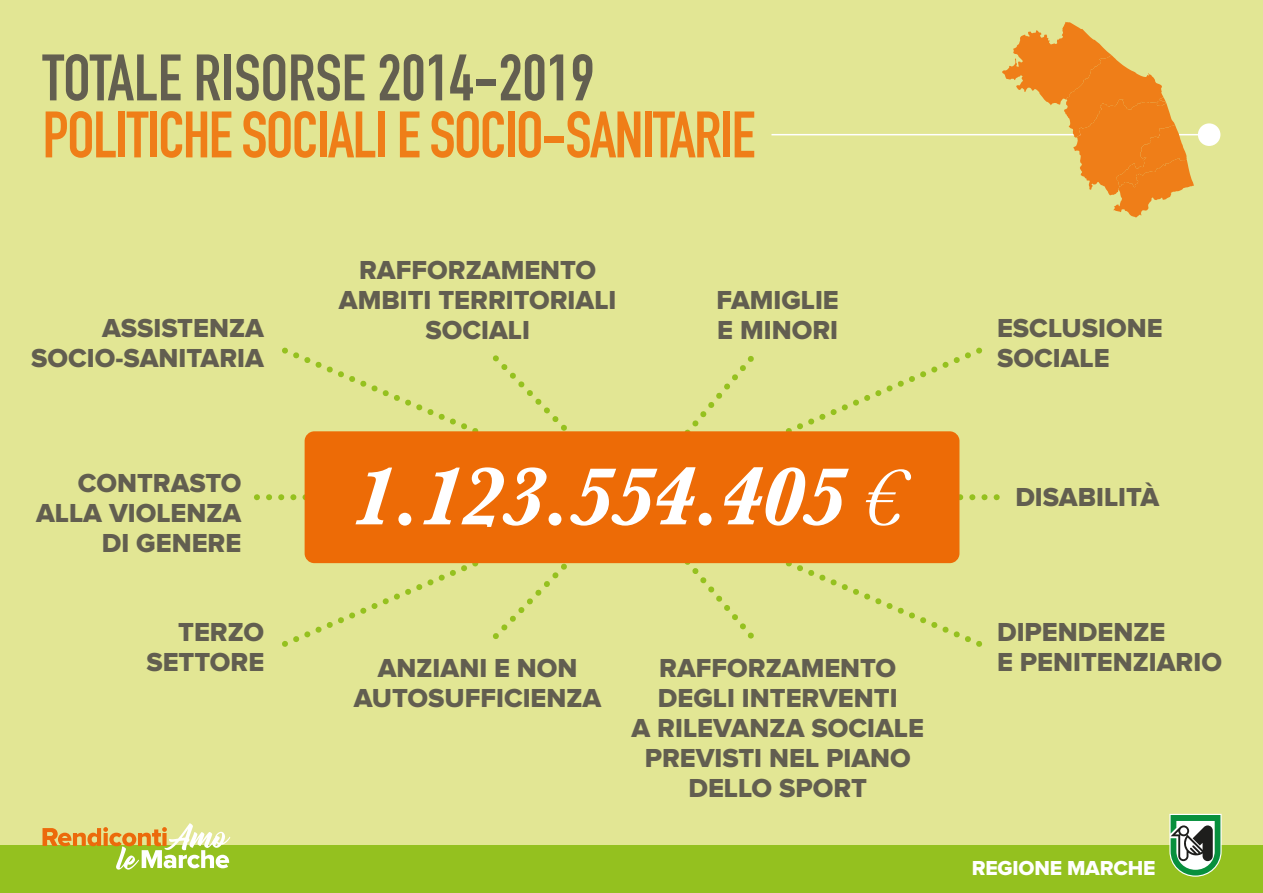
<style>
.page{position:relative;width:1263px;height:893px;background:#e2e694}
.page>*{position:absolute;margin:0;border:0;box-sizing:border-box;transform-origin:0 0}
.t1{font:italic 700 84px "Baskerville";letter-spacing:-.03em;color:#fff}
.t2{font:64.5px "DIN Engschrift Std";letter-spacing:-.025em;color:#ef7e18}
.t3{font:64.5px "DIN Engschrift Std";color:#635f50}
.t4{font:27px/30px "Proxima Nova Extrabld";color:#625e50;text-align:right}
.t5{font:21px "Proxima Nova Extrabld";letter-spacing:-.01em;color:#fff}
.s1{font-weight:400}
</style>
<div class="page">
<div style="left:0;top:846px;width:1263px;height:47px;background:#94c11f"></div>
<svg style="left:1168px;top:813px;width:55px;height:64px;background:#7da97c"></svg>
<svg style="left:43px;top:823px;width:187px;height:47px"></svg>
<hr style="left:771px;top:134px;width:439px;height:1px;background:#fff">
<div style="left:1198px;top:123px;width:22px;height:23px;background:#fff;border-radius:50%"></div>
<svg style="left:1002px;top:22px;width:192px;height:196px"></svg>
<svg style="left:257px;top:347px;width:743px;height:154px"></svg>
<svg style="left:277px;top:489px;width:347px;height:158px"></svg>
<svg style="left:624px;top:347px;width:363px;height:142px"></svg>
<svg style="left:624px;top:489px;width:363px;height:158px"></svg>
<div style="left:305px;top:431px;width:654px;height:132px;background:#ed6b06;border-radius:10px"></div>
<h2 class="t3" style="left:43px;top:40px;width:554px">TOTALE RISORSE 2014-2019</h2>
<h2 class="t2" style="left:43px;top:97px;width:714px">POLITICHE SOCIALI E SOCIO-SANITARIE</h2>
<p class="t4" style="left:339px;top:256px;width:279px;text-align:center">RAFFORZAMENTO<br>AMBITI TERRITORIALI<br>SOCIALI</p>
<p class="t4" style="left:716px;top:286px;width:124px;text-align:left">FAMIGLIE<br>E MINORI</p>
<p class="t4" style="left:31px;top:314px;width:234px">ASSISTENZA<br>SOCIO-SANITARIA</p>
<p class="t4" style="left:997px;top:314px;width:167px;text-align:left">ESCLUSIONE<br>SOCIALE</p>
<h1 class="t1" style="left:351px;top:439px;width:553px">1.123.554.405 <span class="s1">€</span></h1>
<p class="t4" style="left:36px;top:469px;width:207px">CONTRASTO<br>ALLA VIOLENZA<br>DI GENERE</p>
<p class="t4" style="left:1015px;top:483px;width:145px">DISABILITÀ</p>
<p class="t4" style="left:146px;top:618px;width:119px">TERZO<br>SETTORE</p>
<p class="t4" style="left:354px;top:654px;width:249px;text-align:center">ANZIANI E NON<br>AUTOSUFFICIENZA</p>
<p class="t4" style="left:632px;top:654px;width:294px;text-align:center">RAFFORZAMENTO<br>DEGLI INTERVENTI<br>A RILEVANZA SOCIALE<br>PREVISTI NEL PIANO<br>DELLO SPORT</p>
<p class="t4" style="left:997px;top:618px;width:226px;text-align:left">DIPENDENZE<br>E PENITENZIARIO</p>
<p class="t5" style="left:972px;top:858px;width:185px">REGIONE MARCHE</p>
</div>
